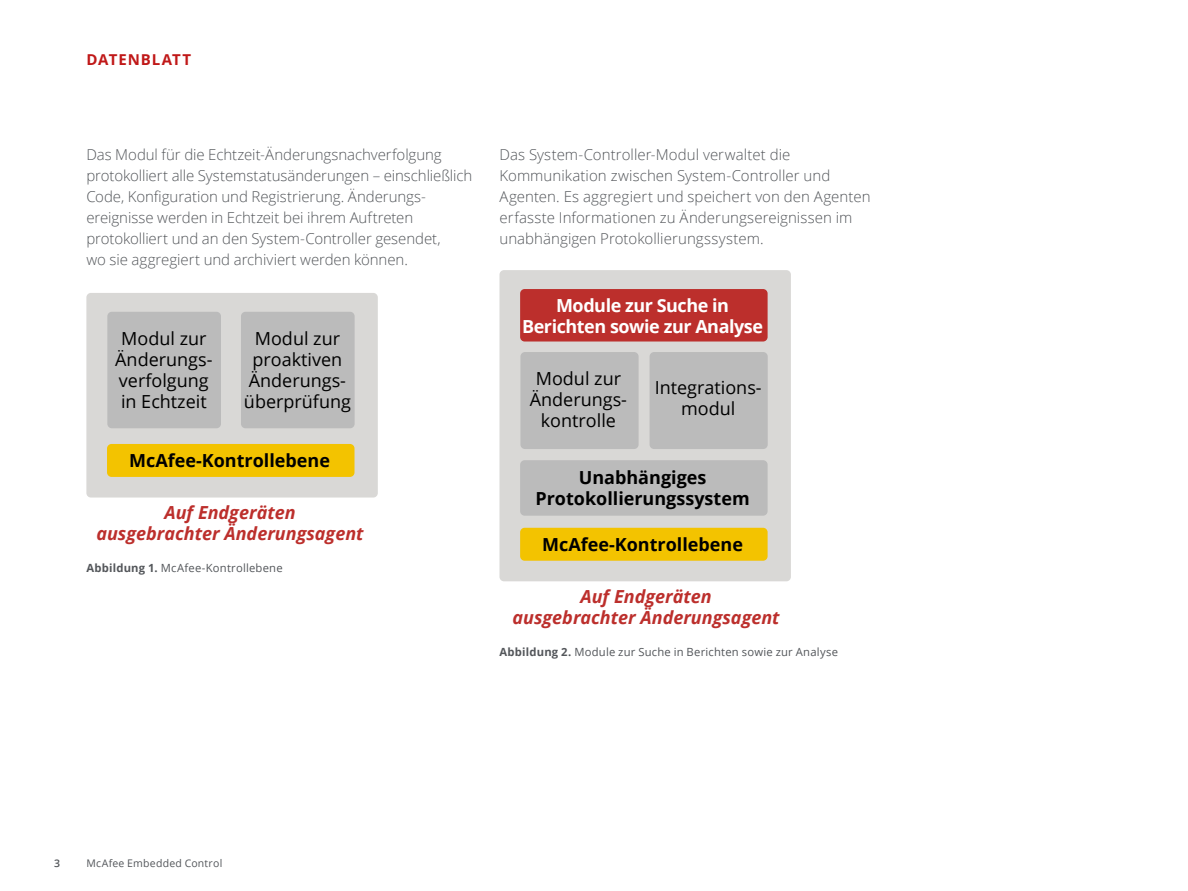
<style>
.page{position:relative;width:1188px;height:891px;background:#fff}
.page>*{position:absolute;margin:0;border:0;box-sizing:border-box;transform-origin:0 0}
.t1{font:18px/21px "Open Sans";color:#000;text-align:center}
.t2{font:italic 700 18px/21px "Open Sans";color:#bc2f2c;text-align:center}
.t3{font:700 18px/21px "Open Sans";color:#000;text-align:center}
.t4{font:700 18px/21px "Open Sans";letter-spacing:-.025em;color:#fff;text-align:center}
.t5{font:300 15px/21px "Open Sans";color:#53565a}
.t6{font:700 15px "Open Sans";letter-spacing:.06em;color:#c01818}
.t7{font:11.25px "Open Sans";letter-spacing:.02em;color:#53565a}
.t8{font:10.5px "Open Sans";letter-spacing:.02em;color:#53565a}
.t9{font:600 10.5px "Open Sans";color:#53565a}
.s1{font-weight:700}
</style>
<div class="page">
<div style="left:86px;top:293px;width:292px;height:205px;background:#d9d8d6;border-radius:4px"></div>
<div style="left:107px;top:444px;width:248px;height:33px;background:#f3c300;border-radius:4px"></div>
<div style="left:107px;top:312px;width:114px;height:116px;background:#bbb;border-radius:4px"></div>
<div style="left:241px;top:312px;width:114px;height:116px;background:#bbb;border-radius:4px"></div>
<div style="left:500px;top:270px;width:291px;height:311px;background:#d9d8d6;border-radius:4px"></div>
<div style="left:520px;top:528px;width:248px;height:33px;background:#f3c300;border-radius:5px"></div>
<div style="left:520px;top:289px;width:248px;height:53px;background:#bc2f2c;border-radius:4px"></div>
<div style="left:520px;top:460px;width:248px;height:56px;background:#bbb;border-radius:4px"></div>
<div style="left:520px;top:352px;width:119px;height:97px;background:#bbb;border-radius:4px"></div>
<div style="left:650px;top:352px;width:118px;height:97px;background:#bbb;border-radius:4px"></div>
<p class="t6" style="left:86px;top:49px;width:106px">DATENBLATT</p>
<p class="t5" style="left:86px;top:144px;width:388px">Das Modul für die Echtzeit-Änderungsnachverfolgung protokolliert alle Systemstatusänderungen – einschließlich Code, Konfiguration und Registrierung. Änderungs&shy;ereignisse werden in Echtzeit bei ihrem Auftreten protokolliert und an den System-Controller gesendet,<br>wo sie aggregiert und archiviert werden können.</p>
<p class="t1" style="left:115px;top:327px;width:99px">Modul zur<br>Änderungs&shy;verfolgung in Echtzeit</p>
<p class="t1" style="left:244px;top:327px;width:109px">Modul zur proaktiven<br>Änderungs&shy;überprüfung</p>
<p class="t3" style="left:129px;top:449px;width:202px">McAfee-Kontrollebene</p>
<p class="t2" style="left:96px;top:501px;width:269px">Auf Endgeräten<br>ausgebrachter Änderungsagent</p>
<p class="t7" style="left:86px;top:560px;width:198px"><span class="s1">Abbildung 1.</span> McAfee-Kontrollebene</p>
<p class="t5" style="left:500px;top:144px;width:373px">Das System-Controller-Modul verwaltet die Kommunikation zwischen System-Controller und Agenten. Es aggregiert und speichert von den Agenten erfasste Informationen zu Änderungsereignissen im unabhängigen Protokollierungssystem.</p>
<p class="t4" style="left:522px;top:294px;width:242px">Module zur Suche in<br>Berichten sowie zur Analyse</p>
<p class="t1" style="left:530px;top:367px;width:99px">Modul zur<br>Änderungs&shy;kontrolle</p>
<p class="t1" style="left:655px;top:377px;width:108px">Integrations&shy;modul</p>
<p class="t3" style="left:536px;top:467px;width:216px">Unabhängiges<br>Protokollierungssystem</p>
<p class="t3" style="left:542px;top:533px;width:202px">McAfee-Kontrollebene</p>
<p class="t2" style="left:512px;top:585px;width:269px">Auf Endgeräten<br>ausgebrachter Änderungsagent</p>
<p class="t7" style="left:500px;top:644px;width:340px"><span class="s1">Abbildung 2.</span> Module zur Suche in Berichten sowie zur Analyse</p>
<p class="t9" style="left:54px;top:856px;width:7px">3</p>
<p class="t8" style="left:86px;top:856px;width:137px">McAfee Embedded Control</p>
</div>
